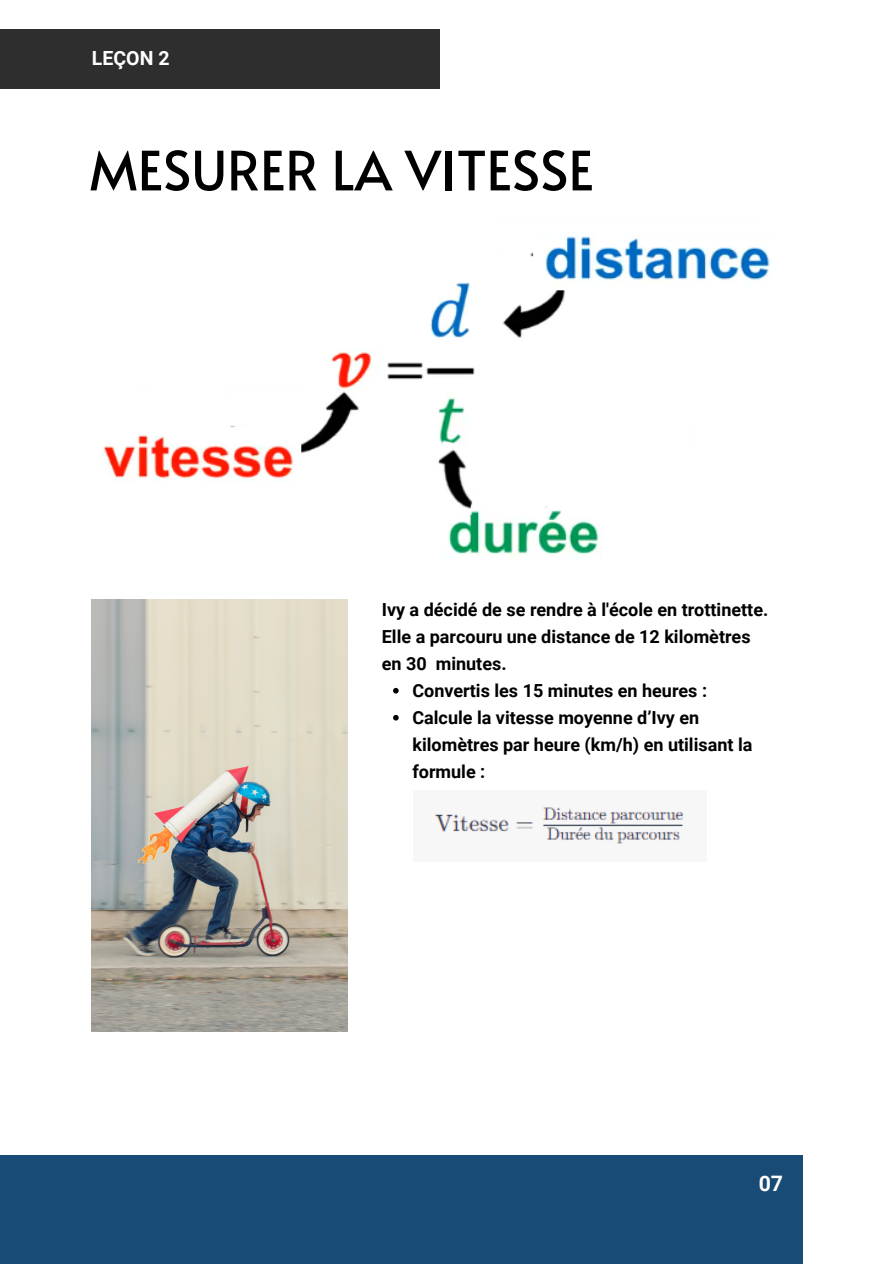
<style>
.page{position:relative;width:894px;height:1264px;background:#fff}
.page>*{position:absolute;margin:0;border:0;box-sizing:border-box;transform-origin:0 0}
.t1{font:54px "Alata";color:#000001}
.t2{font:700 21.3px "Roboto";color:#fff}
.t3{font:700 19.5px "Roboto";color:#fff}
.t4{font:700 18px/27px "Roboto";color:#000001}
</style>
<div class="page">
<div style="left:0;top:30px;width:440px;height:59px;background:#2e2e2e"></div>
<div style="left:0;top:1154px;width:802px;height:109px;background:#184b75"></div>
<img style="left:103px;top:236px;width:668px;height:319px">
<img style="left:92px;top:599px;width:255px;height:432px">
<svg style="left:393px;top:688px;width:5px;height:5px"></svg>
<svg style="left:393px;top:715px;width:5px;height:5px"></svg>
<img style="left:435px;top:807px;width:249px;height:37px">
<p class="t3" style="left:92px;top:46px;width:79px">LEÇON 2</p>
<p class="t1" style="left:89px;top:131px;width:505px">MESURER LA VITESSE</p>
<p class="t4" style="left:381px;top:596px;width:388px">Ivy a décidé de se rendre à l'école en trottinette.<br>Elle a parcouru une distance de 12 kilomètres en 30 minutes.</p>
<p class="t4" style="left:412px;top:677px;width:296px">Convertis les 15 minutes en heures :</p>
<p class="t4" style="left:412px;top:704px;width:341px">Calcule la vitesse moyenne d’Ivy en kilomètres par heure (km/h) en utilisant la formule :</p>
<h3 class="t2" style="left:758px;top:1171px;width:26px">07</h3>
</div>
